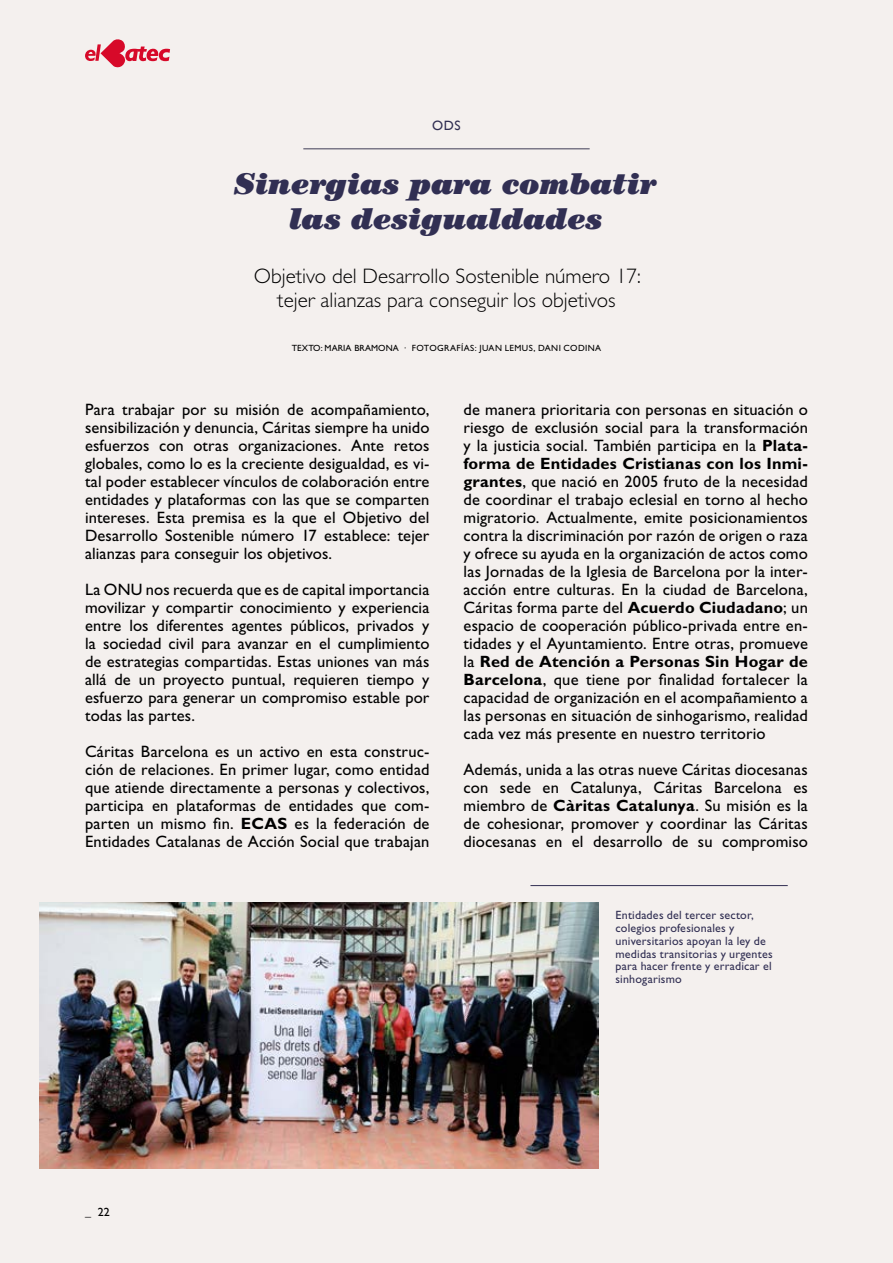
<style>
.page{position:relative;width:893px;height:1263px;background:#f4f0ee}
.page>*{position:absolute;margin:0;border:0;box-sizing:border-box;transform-origin:0 0}
.t1{font:italic 900 30px/34.5px "Century Std";color:#312f53;text-align:center}
.t2{font:300 21px/24px "Gill Sans Std";color:#000;text-align:center}
.t3{font:16.5px/18px "Gill Sans Std";letter-spacing:.01em;color:#000;text-align:justify}
.t4{font:700 16.35px "Gill Sans Std";letter-spacing:.015em;color:#000}
.t5{font:13.5px "Gill Sans";color:#312f53}
.t6{font:12px/12.8px "Gill Sans Std";letter-spacing:.015em;color:#312f53}
.t7{font:12px "Gill Sans Std";color:#000}
.t8{font:9px "Gill Sans Std";letter-spacing:.035em;color:#000}
.s1{font-weight:700;font-size:16.35px}
.s2{font-weight:400;font-size:16.5px}
</style>
<div class="page">
<img style="left:40px;top:902px;width:559px;height:266px">
<hr style="left:303px;top:148px;width:287px;height:1px;background:#3f3d56">
<hr style="left:530px;top:885px;width:258px;height:1px;background:#312f53">
<svg style="left:85px;top:39px;width:85px;height:28px"></svg>
<p class="t5" style="left:432px;top:118px;width:30px">ODS</p>
<h1 class="t1" style="left:236px;top:167px;width:423px">Sinergias para combatir las desigualdades</h1>
<p class="t2" style="left:254px;top:264px;width:388px">Objetivo del Desarrollo Sostenible número 17: tejer alianzas para conseguir los objetivos</p>
<p class="t8" style="left:292px;top:343px;width:311px">TEXTO: MARIA BRAMONA · FOTOGRAFÍAS: JUAN LEMUS, DANI CODINA</p>
<p class="t3" style="left:85px;top:401px;width:346px">Para trabajar por su misión de acompañamiento, sensibilización y denuncia, Cáritas siempre ha unido esfuerzos con otras organizaciones. Ante retos globales, como lo es la creciente desigualdad, es vi&shy;tal poder establecer vínculos de colaboración entre entidades y plataformas con las que se comparten intereses. Esta premisa es la que el Objetivo del Desarrollo Sostenible número 17 establece: tejer alianzas para conseguir los objetivos.</p>
<p class="t3" style="left:85px;top:581px;width:346px">La ONU nos recuerda que es de capital importancia movilizar y compartir conocimiento y experiencia entre los diferentes agentes públicos, privados y la sociedad civil para avanzar en el cumplimiento de estrategias compartidas. Estas uniones van más allá de un proyecto puntual, requieren tiempo y esfuerzo para generar un compromiso estable por todas las partes.</p>
<p class="t3" style="left:85px;top:743px;width:346px">Cáritas Barcelona es un activo en esta construc&shy;ción de relaciones. En primer lugar, como entidad que atiende directamente a personas y colectivos, participa en plataformas de entidades que com&shy;parten un mismo fin. <span class="s1">ECAS</span> es la federación de Entidades Catalanas de Acción Social que trabajan</p>
<p class="t3" style="left:463px;top:401px;width:346px">de manera prioritaria con personas en situación o riesgo de exclusión social para la transformación y la justicia social. También participa en la <span class="s1">Plata-</span></p>
<p class="t4" style="left:463px;top:454px;width:346px">forma de Entidades Cristianas con los Inmi-</p>
<p class="t3" style="left:463px;top:473px;width:346px"><span class="s1">grantes</span>, que nació en 2005 fruto de la necesidad de coordinar el trabajo eclesial en torno al hecho migratorio. Actualmente, emite posicionamientos contra la discriminación por razón de origen o raza y ofrece su ayuda en la organización de actos como las Jornadas de la Iglesia de Barcelona por la inter&shy;acción entre culturas. En la ciudad de Barcelona, Cáritas forma parte del <span class="s1">Acuerdo Ciudadano</span>; un espacio de cooperación público-privada entre en&shy;tidades y el Ayuntamiento. Entre otras, promueve</p>
<p class="t4" style="left:463px;top:652px;width:346px"><span class="s2">la</span> Red de Atención a Personas Sin Hogar de</p>
<p class="t3" style="left:463px;top:671px;width:346px"><span class="s1">Barcelona</span>, que tiene por finalidad fortalecer la capacidad de organización en el acompañamiento a las personas en situación de sinhogarismo, realidad cada vez más presente en nuestro territorio</p>
<p class="t3" style="left:463px;top:761px;width:346px">Además, unida a las otras nueve Cáritas diocesanas con sede en Catalunya, Cáritas Barcelona es miembro de <span class="s1">Càritas Catalunya</span>. Su misión es la de cohesionar, promover y coordinar las Cáritas diocesanas en el desarrollo de su compromiso</p>
<p class="t6" style="left:615px;top:909px;width:159px">Entidades del tercer sector, colegios profesionales y universitarios apoyan la ley de medidas transitorias y urgentes para hacer frente y erradicar el sinhogarismo</p>
<p class="t7" style="left:85px;top:1205px;width:26px">_ 22</p>
</div>
